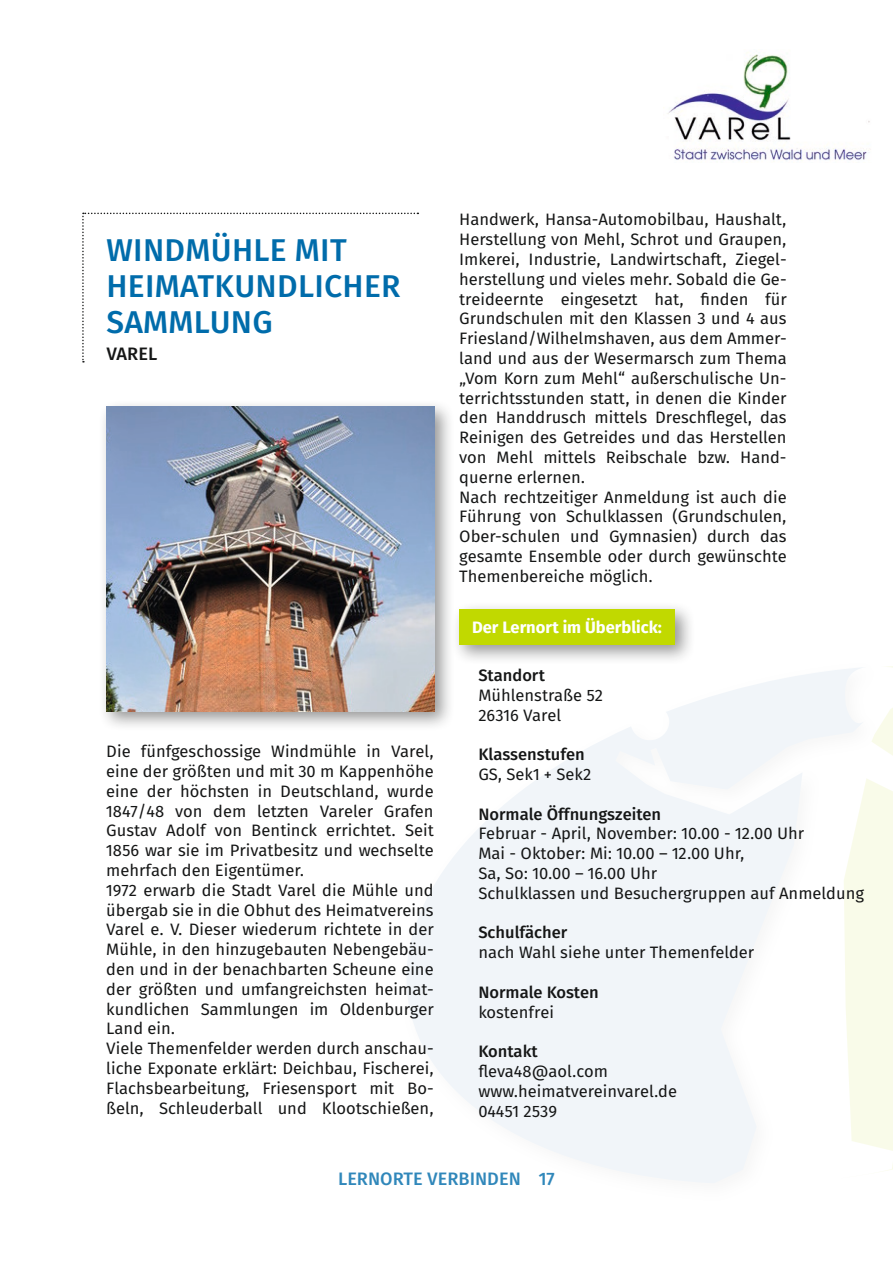
<style>
.page{position:relative;width:893px;height:1263px;background:#fff}
.page>*{position:absolute;margin:0;border:0;box-sizing:border-box;transform-origin:0 0}
.ÜBERSCHRIFT{font:31.5px/36px "Fira Sans OT Medium";letter-spacing:.01em;color:#006cab}
.t1{font:18px "Fira Sans OT Medium";color:#006cab}
.ÜBERSCHRIFT_SUB{font:18px "Fira Sans OT Medium";letter-spacing:.01em;color:#151616}
.NORMAL_ÜBERBLICK{font:16.5px/19.8px "Fira Sans OT";color:#151616;text-align:justify}
.MEDIUM_ÜBERBLICK{font:16.5px "Fira Sans OT Medium";color:#151616}
.t2{font:700 16.5px "Fira Sans OT";color:#fff}
.NORMAL_ÜBERBLICK-2{font:16.5px "Fira Sans OT Medium";color:#151616}
</style>
<div class="page">
<svg style="left:407px;top:670px;width:433px;height:513px;fill:#f1f5f9"></svg>
<svg style="left:840px;top:666px;width:53px;height:505px"></svg>
<div style="left:99px;top:399px;width:357px;height:333px;background:#151616;opacity:.45"></div>
<img style="left:106px;top:407px;width:329px;height:304px">
<div style="left:452px;top:601px;width:244px;height:64px;background:#151616;opacity:.45"></div>
<div style="left:459px;top:609px;width:216px;height:35px;background:#c1d900"></div>
<svg style="left:82px;top:213px;width:336px;height:149px"></svg>
<img style="left:663px;top:54px;width:207px;height:107px">
<p class="ÜBERSCHRIFT" style="left:106px;top:234px;width:296px">WINDMÜHLE MIT<br>HEIMATKUNDLICHER<br>SAMMLUNG</p>
<p class="ÜBERSCHRIFT_SUB" style="left:106px;top:341px;width:53px">VAREL</p>
<p class="NORMAL_ÜBERBLICK" style="left:106px;top:743px;width:329px">Die fünfgeschossige Windmühle in Varel, eine der größten und mit 30 m Kappenhöhe eine der höchsten in Deutschland, wurde 1847/48 von dem letzten Vareler Grafen Gustav Adolf von Bentinck errichtet. Seit 1856 war sie im Privatbesitz und wechselte mehrfach den Eigentümer.</p>
<p class="NORMAL_ÜBERBLICK" style="left:106px;top:881px;width:329px">1972 erwarb die Stadt Varel die Mühle und übergab sie in die Obhut des Heimatvereins Varel e. V. Dieser wiederum richtete in der Mühle, in den hinzugebauten Nebengebäu&shy;den und in der benachbarten Scheune eine der größten und umfangreichsten heimat&shy;kundlichen Sammlungen im Oldenburger Land ein.</p>
<p class="NORMAL_ÜBERBLICK" style="left:106px;top:1040px;width:329px">Viele Themenfelder werden durch anschau&shy;liche Exponate erklärt: Deichbau, Fischerei, Flachsbearbeitung, Friesensport mit Bo&shy;ßeln, Schleuderball und Klootschießen,</p>
<p class="NORMAL_ÜBERBLICK" style="left:459px;top:211px;width:329px">Handwerk, Hansa-Automobilbau, Haushalt, Herstellung von Mehl, Schrot und Graupen, Imkerei, Industrie, Landwirtschaft, Ziegel&shy;herstellung und vieles mehr. Sobald die Ge&shy;treideernte eingesetzt hat, finden für Grundschulen mit den Klassen 3 und 4 aus Friesland/Wilhelmshaven, aus dem Ammer&shy;land und aus der Wesermarsch zum Thema „Vom Korn zum Mehl“ außerschulische Un&shy;terrichtsstunden statt, in denen die Kinder den Handdrusch mittels Dreschflegel, das Reinigen des Getreides und das Herstellen von Mehl mittels Reibschale bzw. Hand&shy;querne erlernen.</p>
<p class="NORMAL_ÜBERBLICK" style="left:459px;top:488px;width:329px">Nach rechtzeitiger Anmeldung ist auch die Führung von Schulklassen (Grundschulen, Ober-schulen und Gymnasien) durch das gesamte Ensemble oder durch gewünschte Themenbereiche möglich.</p>
<p class="t2" style="left:472px;top:616px;width:192px">Der Lernort im Überblick:</p>
<p class="MEDIUM_ÜBERBLICK" style="left:478px;top:664px;width:68px">Standort</p>
<p class="NORMAL_ÜBERBLICK" style="left:478px;top:686px;width:126px">Mühlenstraße 52</p>
<p class="NORMAL_ÜBERBLICK" style="left:478px;top:706px;width:84px">26316 Varel</p>
<p class="MEDIUM_ÜBERBLICK" style="left:478px;top:743px;width:108px">Klassenstufen</p>
<p class="NORMAL_ÜBERBLICK" style="left:478px;top:766px;width:115px">GS, Sek1 + Sek2</p>
<p class="MEDIUM_ÜBERBLICK" style="left:478px;top:802px;width:184px">Normale Öffnungszeiten</p>
<p class="NORMAL_ÜBERBLICK" style="left:478px;top:825px;width:327px">Februar - April, November: 10.00 - 12.00 Uhr</p>
<p class="NORMAL_ÜBERBLICK" style="left:478px;top:845px;width:268px">Mai - Oktober: Mi: 10.00 – 12.00 Uhr,</p>
<p class="NORMAL_ÜBERBLICK" style="left:478px;top:865px;width:180px">Sa, So: 10.00 – 16.00 Uhr</p>
<p class="NORMAL_ÜBERBLICK" style="left:478px;top:884px;width:387px">Schulklassen und Besuchergruppen auf Anmeldung</p>
<p class="NORMAL_ÜBERBLICK-2" style="left:478px;top:921px;width:90px">Schulfächer</p>
<p class="NORMAL_ÜBERBLICK" style="left:478px;top:944px;width:277px">nach Wahl siehe unter Themenfelder</p>
<p class="MEDIUM_ÜBERBLICK" style="left:478px;top:980px;width:122px">Normale Kosten</p>
<p class="NORMAL_ÜBERBLICK" style="left:478px;top:1003px;width:77px">kostenfrei</p>
<p class="MEDIUM_ÜBERBLICK" style="left:478px;top:1040px;width:61px">Kontakt</p>
<p class="NORMAL_ÜBERBLICK" style="left:478px;top:1063px;width:131px">fleva48@aol.com</p>
<p class="NORMAL_ÜBERBLICK" style="left:478px;top:1082px;width:200px">www.heimatvereinvarel.de</p>
<p class="NORMAL_ÜBERBLICK" style="left:478px;top:1102px;width:80px">04451 2539</p>
<p class="t1" style="left:338px;top:1166px;width:218px">LERNORTE VERBINDEN 17</p>
</div>
